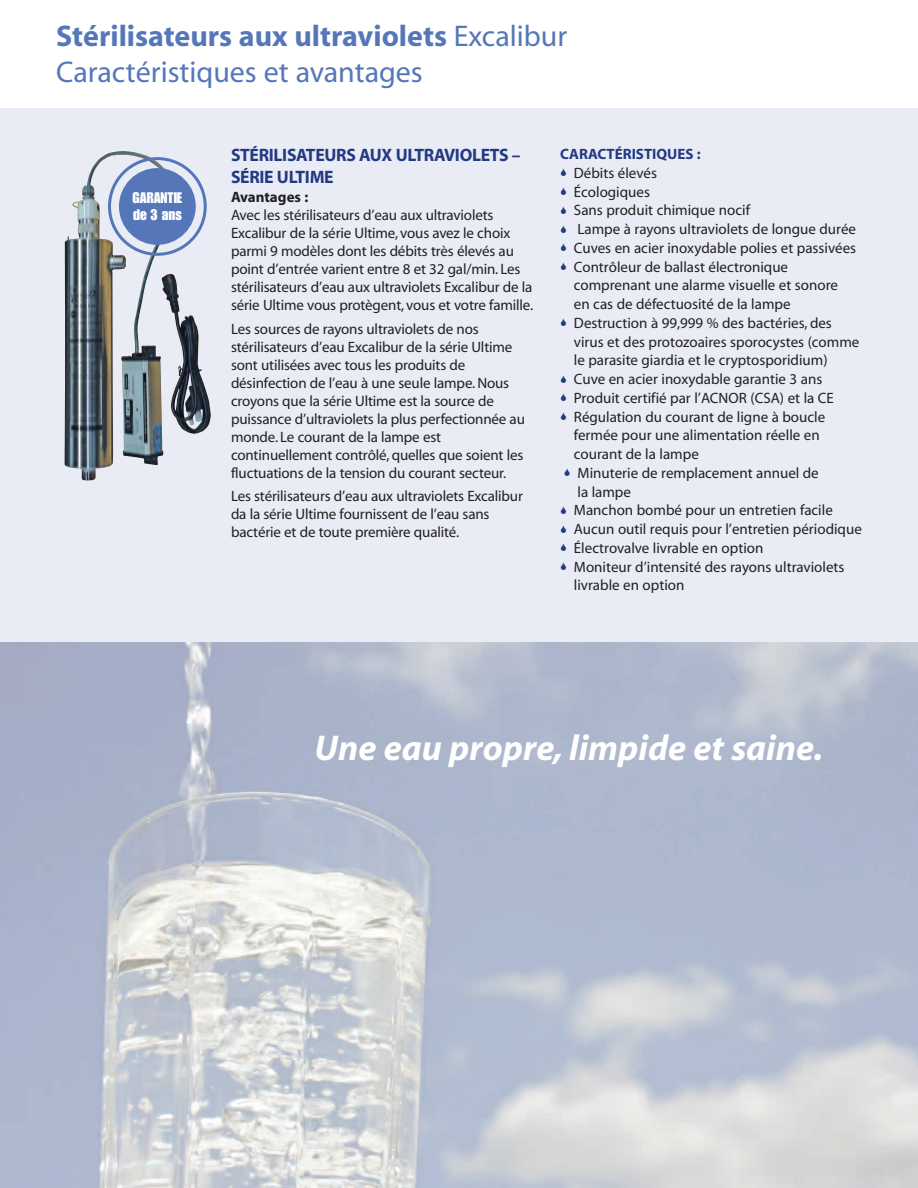
<style>
.page{position:relative;width:918px;height:1188px;background:#fff}
.page>*{position:absolute;margin:0;border:0;box-sizing:border-box;transform-origin:0 0}
.t1{font:italic 700 36px "Myriad";color:#fff}
.t2{font:30px/36px "Myriad";color:#5577b9}
.t3{font:700 18px/21.6px "Myriad";letter-spacing:-.015em;color:#233a82}
.t4{font:15px/18.8px "Myriad";letter-spacing:-.01em;color:#231f20}
.t5{font:700 15px "Myriad";color:#233a82}
.t6{font:15px/17.1px "Impact";color:#fff}
.t7{font:700 15px "Myriad";color:#231f20}
.s1{font-weight:700}
</style>
<div class="page">
<img style="left:0;top:641px;width:918px;height:547px">
<div style="left:0;top:108px;width:918px;height:533px;background:#e9ecf5"></div>
<img style="left:82px;top:151px;width:92px;height:330px">
<svg style="left:108px;top:157px;width:99px;height:99px"></svg>
<h2 class="t2" style="left:56px;top:21px;width:513px"><span class="s1">Stérilisateurs aux ultraviolets</span> Excalibur<br>Caractéristiques et avantages</h2>
<p class="t6" style="left:133px;top:189px;width:51px">GARANTIE de 3 ans</p>
<p class="t3" style="left:231px;top:146px;width:291px">STÉRILISATEURS AUX ULTRAVIOLETS –<br>SÉRIE ULTIME</p>
<p class="t7" style="left:231px;top:192px;width:79px">Avantages :</p>
<p class="t4" style="left:231px;top:208px;width:304px;line-height:18px">Avec les stérilisateurs d’eau aux ultraviolets Excalibur de la série Ultime, vous avez le choix parmi 9 modèles dont les débits très élevés au point d’entrée varient entre 8 et 32 gal/min. Les stérilisateurs d’eau aux ultraviolets Excalibur de la série Ultime vous protègent, vous et votre famille.</p>
<p class="t4" style="left:231px;top:321px;width:295px;line-height:18px">Les sources de rayons ultraviolets de nos stérilisateurs d’eau Excalibur de la série Ultime sont utilisées avec tous les produits de désinfection de l’eau à une seule lampe. Nous croyons que la série Ultime est la source de puissance d’ultraviolets la plus perfectionnée au monde. Le courant de la lampe est continuellement contrôlé, quelles que soient les fluctuations de la tension du courant secteur.</p>
<p class="t4" style="left:231px;top:488px;width:293px;line-height:18px">Les stérilisateurs d’eau aux ultraviolets Excalibur da la série Ultime fournissent de l’eau sans bactérie et de toute première qualité.</p>
<p class="t5" style="left:560px;top:148px;width:142px">CARACTÉRISTIQUES :</p>
<p class="t4" style="left:574px;top:165px;width:289px">Débits élevés<br>Écologiques<br>Sans produit chimique nocif<br>Lampe à rayons ultraviolets de longue durée Cuves en acier inoxydable polies et passivées Contrôleur de ballast électronique comprenant une alarme visuelle et sonore<br>en cas de défectuosité de la lampe Destruction à 99,999 % des bactéries, des virus et des protozoaires sporocystes (comme le parasite giardia et le cryptosporidium)<br>Cuve en acier inoxydable garantie 3 ans Produit certifié par l’ACNOR (CSA) et la CE Régulation du courant de ligne à boucle fermée pour une alimentation réelle en courant de la lampe<br>Minuterie de remplacement annuel de<br>la lampe<br>Manchon bombé pour un entretien facile Aucun outil requis pour l’entretien périodique Électrovalve livrable en option<br>Moniteur d’intensité des rayons ultraviolets livrable en option</p>
<h1 class="t1" style="left:315px;top:735px;width:510px">Une eau propre, limpide et saine.</h1>
</div>
